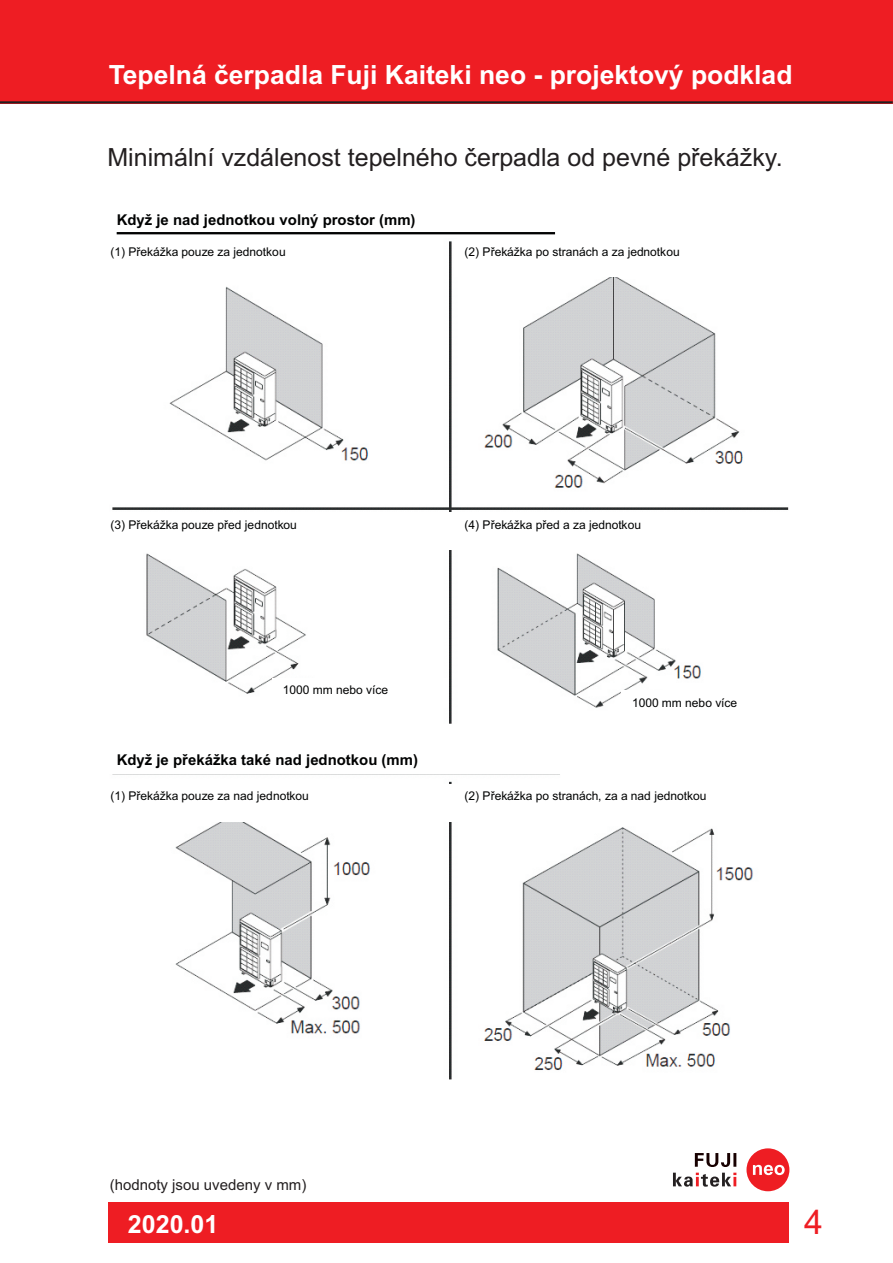
<style>
.page{position:relative;width:893px;height:1263px;background:#fff}
.page>*{position:absolute;margin:0;border:0;box-sizing:border-box;transform-origin:0 0}
.t1{font:33.9px "Arial";color:#ee1d23}
.t2{font:700 26.55px "Arial";color:#fff}
.t3{font:25.05px "Arial";color:#231f20}
.t4{font:700 25.05px "Arial";color:#fff}
.t5{font:15px "Arial";color:#231f20}
.t6{font:700 14.85px "Arial";color:#010202}
.t7{font:12px "Arial";color:#010202}
</style>
<div class="page">
<img style="left:112px;top:241px;width:676px;height:839px">
<div style="left:99px;top:239px;width:302px;height:38px;background:#fff"></div>
<div style="left:454px;top:239px;width:374px;height:38px;background:#fff"></div>
<div style="left:99px;top:784px;width:355px;height:37px;background:#fff"></div>
<div style="left:454px;top:512px;width:354px;height:38px;background:#fff"></div>
<div style="left:99px;top:512px;width:355px;height:38px;background:#fff"></div>
<div style="left:454px;top:784px;width:354px;height:37px;background:#fff"></div>
<div style="left:106px;top:745px;width:569px;height:28px;background:#fff"></div>
<hr style="left:117px;top:232px;width:438px;height:2px;background:#010202">
<div style="left:621px;top:690px;width:176px;height:30px;background:#fff"></div>
<div style="left:272px;top:678px;width:176px;height:29px;background:#fff"></div>
<div style="left:0;top:0;width:893px;height:103px;background:#ee1d23"></div>
<div style="left:108px;top:1202px;width:681px;height:41px;background:#ee1d23"></div>
<hr style="left:0;top:101px;width:893px;height:2px;background:#231f20">
<svg style="left:695px;top:1153px;width:41px;height:14px"></svg>
<svg style="left:673px;top:1173px;width:63px;height:14px"></svg>
<div style="left:746px;top:1148px;width:43px;height:43px;background:#ee1d23;border-radius:50%"></div>
<svg style="left:753px;top:1165px;width:32px;height:10px"></svg>
<h2 class="t2" style="left:109px;top:64px;width:685px">Tepelná èerpadla Fuji Kaiteki neo - projektový podklad</h2>
<h3 class="t3" style="left:107px;top:148px;width:677px">Minimální vzdálenost tepelného èerpadla od pevné pøekážky.</h3>
<p class="t6" style="left:117px;top:214px;width:300px">Když je nad jednotkou volný prostor (mm)</p>
<p class="t7" style="left:110px;top:247px;width:177px">(1) Pøekážka pouze za jednotkou</p>
<p class="t7" style="left:465px;top:247px;width:217px">(2) Pøekážka po stranách a za jednotkou</p>
<p class="t7" style="left:110px;top:520px;width:188px">(3) Pøekážka pouze pøed jednotkou</p>
<p class="t7" style="left:465px;top:520px;width:178px">(4) Pøekážka pøed a za jednotkou</p>
<p class="t7" style="left:283px;top:685px;width:107px">1000 mm nebo více</p>
<p class="t6" style="left:117px;top:754px;width:303px">Když je pøekážka také nad jednotkou (mm)</p>
<p class="t7" style="left:110px;top:791px;width:200px">(1) Pøekážka pouze za nad jednotkou</p>
<p class="t7" style="left:632px;top:698px;width:107px">1000 mm nebo více</p>
<p class="t7" style="left:465px;top:791px;width:243px">(2) Pøekážka po stranách, za a nad jednotkou</p>
<p class="t5" style="left:110px;top:1179px;width:198px">(hodnoty jsou uvedeny v mm)</p>
<h3 class="t4" style="left:128px;top:1214px;width:92px">2020.01</h3>
<h1 class="t1" style="left:804px;top:1209px;width:20px">4</h1>
</div>
